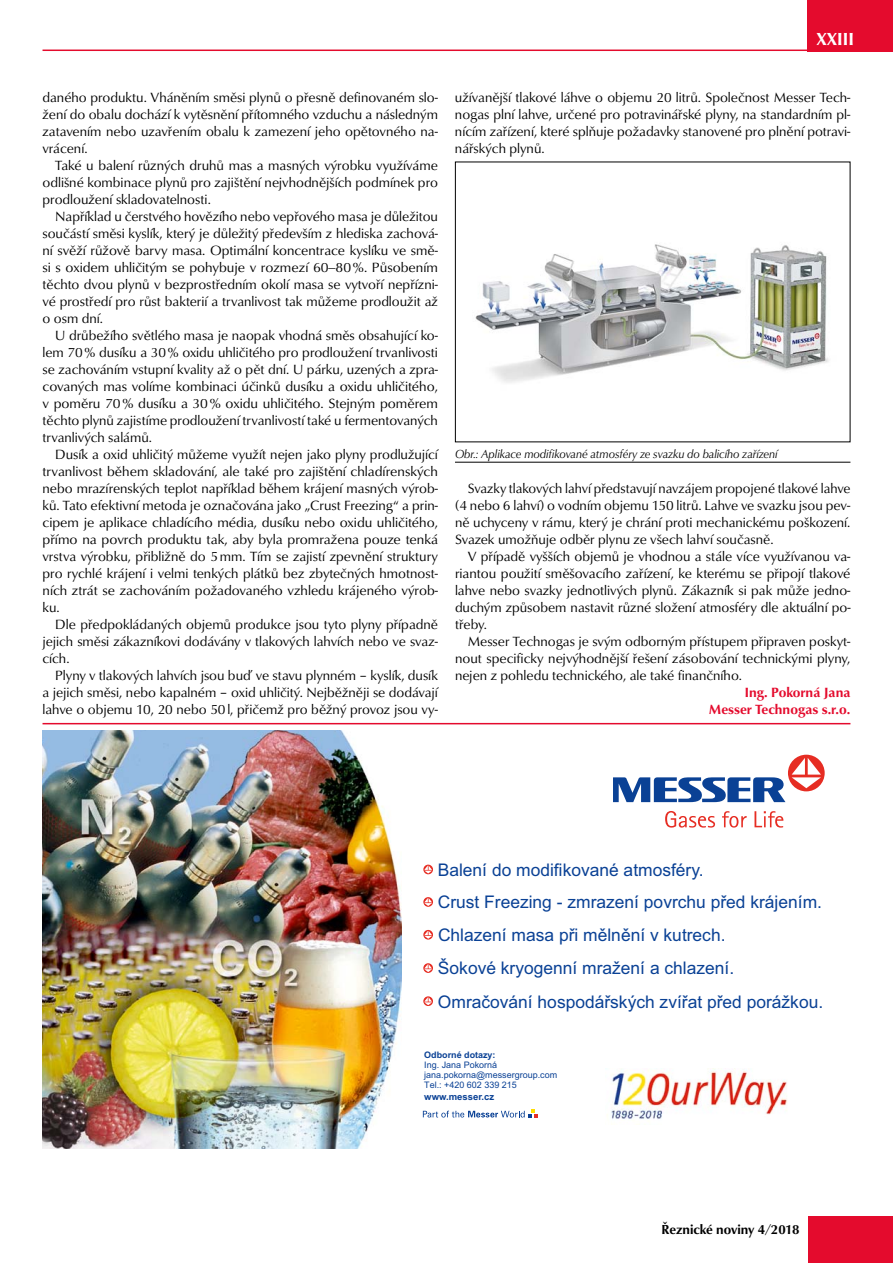
<style>
.page{position:relative;width:893px;height:1263px;background:#fff}
.page>*{position:absolute;margin:0;border:0;box-sizing:border-box;transform-origin:0 0}
.t1{font:700 18px "URW Classico TOT";color:#fff}
.t2{font:17.4px/33.2px "Arial";color:#0a4195}
.t3{font:13.8px/17px "URW Classico TOT";color:#000;text-align:justify}
.t4{font:700 13.8px/17px "URW Classico TOT";color:#e40b2d;text-align:right}
.t5{font:700 13.5px "URW Classico TOT";color:#000}
.t6{font:italic 12px "URW Classico TOT";color:#000;scale:.95 1}
.t7{font:700 9.45px "Arial";color:#0a4195}
.t8{font:9px/10.1px "Arial";color:#0a4195}
.t9{font:700 9px "Arial";color:#0a4195}
.s1{font-family:"Times New Roman"}
</style>
<div class="page">
<div style="left:808px;top:1216px;width:85px;height:47px;background:#e40b2d"></div>
<hr style="left:43px;top:50px;width:850px;height:1px;background:#e40b2d">
<div style="left:808px;top:0;width:85px;height:51px;background:#e40b2d"></div>
<img style="left:43px;top:731px;width:359px;height:417px">
<svg style="left:665px;top:811px;width:118px;height:16px"></svg>
<svg style="left:613px;top:777px;width:172px;height:25px"></svg>
<div style="left:788px;top:755px;width:37px;height:36px;background:#e62d23;border-radius:50%"></div>
<svg style="left:792px;top:758px;width:29px;height:30px"></svg>
<svg style="left:423px;top:996px;width:10px;height:10px"></svg>
<svg style="left:424px;top:997px;width:8px;height:8px"></svg>
<svg style="left:423px;top:1109px;width:115px;height:8px"></svg>
<img style="left:607px;top:1068px;width:180px;height:51px">
<svg style="left:423px;top:897px;width:10px;height:10px"></svg>
<svg style="left:424px;top:898px;width:8px;height:8px"></svg>
<svg style="left:424px;top:865px;width:8px;height:8px"></svg>
<svg style="left:424px;top:931px;width:8px;height:8px"></svg>
<svg style="left:423px;top:963px;width:10px;height:10px"></svg>
<svg style="left:424px;top:964px;width:8px;height:8px"></svg>
<hr style="left:43px;top:723px;width:807px;height:1px;background:#e40b2d">
<img style="left:475px;top:244px;width:354px;height:139px">
<hr style="left:455px;top:462px;width:395px;height:1px;background:#000">
<h1 class="t1" style="left:816px;top:28px;width:39px">XXIII</h1>
<p class="t3" style="left:43px;top:89px;width:397px">daného produktu. Vháněním směsi plynů o přesně definovaném slo&shy;žení do obalu dochází k vytěsnění přítomného vzduchu a následným zatavením nebo uzavřením obalu k zamezení jeho opětovného na&shy;vrácení.</p>
<p class="t3" style="left:43px;top:157px;width:397px;text-indent:13px">Také u balení různých druhů mas a masných výrobku využíváme odlišné kombinace plynů pro zajištění nejvhodnějších podmínek pro prodloužení skladovatelnosti.</p>
<p class="t3" style="left:43px;top:208px;width:397px;text-indent:13px">Například u čerstvého hovězího nebo vepřového masa je důležitou součástí směsi kyslík, který je důležitý především z hlediska zachová&shy;ní svěží růžově barvy masa. Optimální koncentrace kyslíku ve smě&shy;si s oxidem uhličitým se pohybuje v rozmezí 60<span class="s1">–</span>80%. Působením těchto dvou plynů v bezprostředním okolí masa se vytvoří nepřízni&shy;vé prostředí pro růst bakterií a trvanlivost tak můžeme prodloužit až o osm dní.</p>
<p class="t3" style="left:43px;top:327px;width:397px;text-indent:13px">U drůbežího světlého masa je naopak vhodná směs obsahující ko&shy;lem 70% dusíku a 30% oxidu uhličitého pro prodloužení trvanlivosti se zachováním vstupní kvality až o pět dní. U párku, uzených a zpra&shy;covaných mas volíme kombinaci účinků dusíku a oxidu uhličitého, v poměru 70% dusíku a 30% oxidu uhličitého. Stejným poměrem těchto plynů zajistíme prodloužení trvanlivostí také u fermentovaných trvanlivých salámů.</p>
<p class="t3" style="left:43px;top:446px;width:397px;text-indent:13px">Dusík a oxid uhličitý můžeme využít nejen jako plyny prodlužující trvanlivost během skladování, ale také pro zajištění chladírenských nebo mrazírenských teplot například během krájení masných výrob&shy;ků. Tato efektivní metoda je označována jako „Crust Freezing“ a prin&shy;cipem je aplikace chladícího média, dusíku nebo oxidu uhličitého, přímo na povrch produktu tak, aby byla promražena pouze tenká vrstva výrobku, přibližně do 5mm. Tím se zajistí zpevnění struktury pro rychlé krájení i velmi tenkých plátků bez zbytečných hmotnost&shy;ních ztrát se zachováním požadovaného vzhledu krájeného výrob&shy;ku.</p>
<p class="t3" style="left:43px;top:616px;width:397px;text-indent:13px">Dle předpokládaných objemů produkce jsou tyto plyny případně jejich směsi zákazníkovi dodávány v tlakových lahvích nebo ve svaz&shy;cích.</p>
<p class="t3" style="left:43px;top:667px;width:397px;text-indent:13px">Plyny v tlakových lahvích jsou buď ve stavu plynném – kyslík, dusík a jejich směsi, nebo kapalném – oxid uhličitý. Nejběžněji se dodávají lahve o objemu 10, 20 nebo 50l, přičemž pro běžný provoz jsou vy-</p>
<p class="t3" style="left:455px;top:89px;width:397px">užívanější tlakové láhve o objemu 20 litrů. Společnost Messer Tech&shy;nogas plní lahve, určené pro potravinářské plyny, na standardním pl&shy;nícím zařízení, které splňuje požadavky stanovené pro plnění potravi&shy;nářských plynů.</p>
<p class="t6" style="left:455px;top:446px;width:341px">Obr.: Aplikace modifikované atmosféry ze svazku do balicího zařízení</p>
<p class="t3" style="left:455px;top:480px;width:397px;text-indent:13px">Svazky tlakových lahví představují navzájem propojené tlakové lahve (4 nebo 6 lahví) o vodním objemu 150 litrů. Lahve ve svazku jsou pev&shy;ně uchyceny v rámu, který je chrání proti mechanickému poškození.<br>Svazek umožňuje odběr plynu ze všech lahví současně.</p>
<p class="t3" style="left:455px;top:548px;width:397px;text-indent:13px">V případě vyšších objemů je vhodnou a stále více využívanou va&shy;riantou použití směšovacího zařízení, ke kterému se připojí tlakové lahve nebo svazky jednotlivých plynů. Zákazník si pak může jedno&shy;duchým způsobem nastavit různé složení atmosféry dle aktuální po&shy;třeby.</p>
<p class="t3" style="left:455px;top:633px;width:397px;text-indent:13px">Messer Technogas je svým odborným přístupem připraven poskyt&shy;nout specificky nejvýhodnější řešení zásobování technickými plyny, nejen z pohledu technického, ale také finančního.</p>
<p class="t4" style="left:709px;top:684px;width:143px">Ing. Pokorná Jana<br>Messer Technogas s.r.o.</p>
<p class="t2" style="left:438px;top:853px;width:267px">Balení do modifikované atmosféry.</p>
<p class="t2" style="left:438px;top:886px;width:386px">Crust Freezing - zmrazení povrchu před krájením.</p>
<p class="t2" style="left:438px;top:919px;width:298px">Chlazení masa při mělnění v kutrech.<br>Šokové kryogenní mražení a chlazení.</p>
<p class="t2" style="left:438px;top:985px;width:387px">Omračování hospodářských zvířat před porážkou.</p>
<p class="t9" style="left:424px;top:1049px;width:73px">Odborné dotazy:</p>
<p class="t8" style="left:424px;top:1060px;width:134px">Ing. Jana Pokorná jana.pokorna@messergroup.com<br>Tel.: +420 602 339 215</p>
<p class="t7" style="left:424px;top:1090px;width:72px">www.messer.cz</p>
<p class="t5" style="left:661px;top:1221px;width:140px">Řeznické noviny 4/2018</p>
</div>
